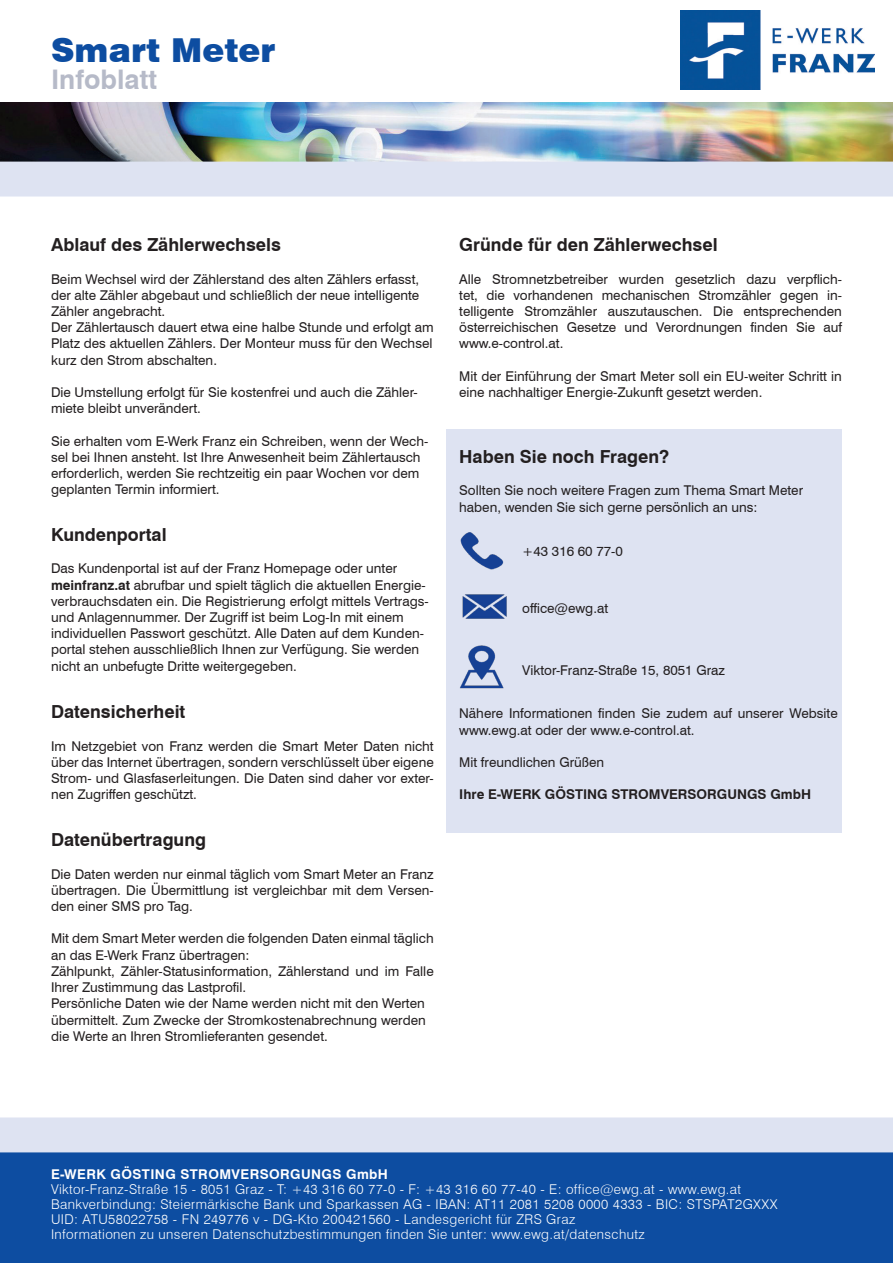
<style>
.page{position:relative;width:893px;height:1263px;background:#fff}
.page>*{position:absolute;margin:0;border:0;box-sizing:border-box;transform-origin:0 0}
.t1{font:900 33px "Swiss 721 BT";color:#0d4da1}
.t2{font:700 27px "Swiss 721 BT";color:#b6bac8}
.t3{font:700 18px "Swiss 721 BT";color:#231f20}
.t4{font:13.5px/16.2px "Swiss 721 BT";color:#231f20}
.t5{font:300 13.5px/15px "Swiss 721 BT";letter-spacing:.03em;color:#fff}
.t6{font:700 13.5px "Swiss 721 BT";color:#231f20}
.t7{font:700 13.5px "Swiss 721 BT";letter-spacing:.03em;color:#fff}
.s1{font-weight:700}
</style>
<div class="page">
<div style="left:0;top:1152px;width:893px;height:111px;background:#0d4da1"></div>
<img style="left:0;top:103px;width:893px;height:59px">
<div style="left:0;top:162px;width:893px;height:35px;background:#dee3f2"></div>
<div style="left:446px;top:429px;width:396px;height:403px;background:#dee3f2"></div>
<img style="left:460px;top:532px;width:44px;height:38px">
<img style="left:460px;top:645px;width:44px;height:44px">
<div style="left:0;top:1117px;width:893px;height:35px;background:#dee3f2"></div>
<img style="left:462px;top:594px;width:45px;height:25px">
<img style="left:680px;top:10px;width:195px;height:80px">
<h1 class="t1" style="left:51px;top:30px;width:226px">Smart Meter</h1>
<h2 class="t2" style="left:51px;top:63px;width:107px">Infoblatt</h2>
<h3 class="t3" style="left:51px;top:234px;width:231px">Ablauf des Zählerwechsels</h3>
<p class="t4" style="left:51px;top:270px;width:384px">Beim Wechsel wird der Zählerstand des alten Zählers erfasst, der alte Zähler abgebaut und schließlich der neue intelligente Zähler angebracht.<br>Der Zählertausch dauert etwa eine halbe Stunde und erfolgt am Platz des aktuellen Zählers. Der Monteur muss für den Wechsel kurz den Strom abschalten.</p>
<p class="t4" style="left:51px;top:384px;width:368px">Die Umstellung erfolgt für Sie kostenfrei und auch die Zähler&shy;miete bleibt unverändert.</p>
<p class="t4" style="left:51px;top:432px;width:379px">Sie erhalten vom E-Werk Franz ein Schreiben, wenn der Wech&shy;sel bei Ihnen ansteht. Ist Ihre Anwesenheit beim Zählertausch erforderlich, werden Sie rechtzeitig ein paar Wochen vor dem geplanten Termin informiert.</p>
<h3 class="t3" style="left:51px;top:524px;width:117px">Kundenportal</h3>
<p class="t4" style="left:51px;top:560px;width:379px">Das Kundenportal ist auf der Franz Homepage oder unter <span class="s1">meinfranz.at</span> abrufbar und spielt täglich die aktuellen Energie&shy;verbrauchsdaten ein. Die Registrierung erfolgt mittels Vertrags&shy;und Anlagennummer. Der Zugriff ist beim Log-In mit einem individuellen Passwort geschützt. Alle Daten auf dem Kunden&shy;portal stehen ausschließlich Ihnen zur Verfügung. Sie werden nicht an unbefugte Dritte weitergegeben.</p>
<h3 class="t3" style="left:51px;top:701px;width:136px">Datensicherheit</h3>
<p class="t4" style="left:51px;top:738px;width:384px;text-align:justify">Im Netzgebiet von Franz werden die Smart Meter Daten nicht über das Internet übertragen, sondern verschlüsselt über eigene Strom- und Glasfaserleitungen. Die Daten sind daher vor exter&shy;nen Zugriffen geschützt.</p>
<h3 class="t3" style="left:51px;top:829px;width:157px">Datenübertragung</h3>
<p class="t4" style="left:51px;top:866px;width:384px;text-align:justify">Die Daten werden nur einmal täglich vom Smart Meter an Franz übertragen. Die Übermittlung ist vergleichbar mit dem Versen&shy;den einer SMS pro Tag.</p>
<p class="t4" style="left:51px;top:930px;width:384px">Mit dem Smart Meter werden die folgenden Daten einmal täglich an das E-Werk Franz übertragen:<br>Zählpunkt, Zähler-Statusinformation, Zählerstand und im Falle Ihrer Zustimmung das Lastprofil.<br>Persönliche Daten wie der Name werden nicht mit den Werten übermittelt. Zum Zwecke der Stromkostenabrechnung werden die Werte an Ihren Stromlieferanten gesendet.</p>
<h3 class="t3" style="left:459px;top:234px;width:260px">Gründe für den Zählerwechsel</h3>
<p class="t4" style="left:459px;top:270px;width:384px;text-align:justify">Alle Stromnetzbetreiber wurden gesetzlich dazu verpflich&shy;tet, die vorhandenen mechanischen Stromzähler gegen in&shy;telligente Stromzähler auszutauschen. Die entsprechenden österreichischen Gesetze und Verordnungen finden Sie auf www.e-control.at.</p>
<p class="t4" style="left:459px;top:368px;width:384px">Mit der Einführung der Smart Meter soll ein EU-weiter Schritt in eine nachhaltiger Energie-Zukunft gesetzt werden.</p>
<h3 class="t3" style="left:459px;top:446px;width:211px">Haben Sie noch Fragen?</h3>
<p class="t4" style="left:459px;top:482px;width:345px">Sollten Sie noch weitere Fragen zum Thema Smart Meter haben, wenden Sie sich gerne persönlich an uns:</p>
<p class="t4" style="left:522px;top:543px;width:102px">+43 316 60 77-0</p>
<p class="t4" style="left:522px;top:600px;width:87px">office@ewg.at</p>
<p class="t4" style="left:522px;top:662px;width:204px">Viktor-Franz-Straße 15, 8051 Graz</p>
<p class="t4" style="left:459px;top:705px;width:380px">Nähere Informationen finden Sie zudem auf unserer Website www.ewg.at oder der www.e-control.at.</p>
<p class="t4" style="left:459px;top:754px;width:146px">Mit freundlichen Grüßen</p>
<p class="t6" style="left:459px;top:786px;width:353px">Ihre E-WERK GÖSTING STROMVERSORGUNGS GmbH</p>
<p class="t7" style="left:51px;top:1165px;width:338px">E-WERK GÖSTING STROMVERSORGUNGS GmbH</p>
<p class="t5" style="left:51px;top:1181px;width:728px">Viktor-Franz-Straße 15 - 8051 Graz - T: +43 316 60 77-0 - F: +43 316 60 77-40 - E: office@ewg.at - www.ewg.at Bankverbindung: Steiermärkische Bank und Sparkassen AG - IBAN: AT11 2081 5208 0000 4333 - BIC: STSPAT2GXXX UID: ATU58022758 - FN 249776 v - DG-Kto 200421560 - Landesgericht für ZRS Graz<br>Informationen zu unseren Datenschutzbestimmungen finden Sie unter: www.ewg.at/datenschutz</p>
</div>
